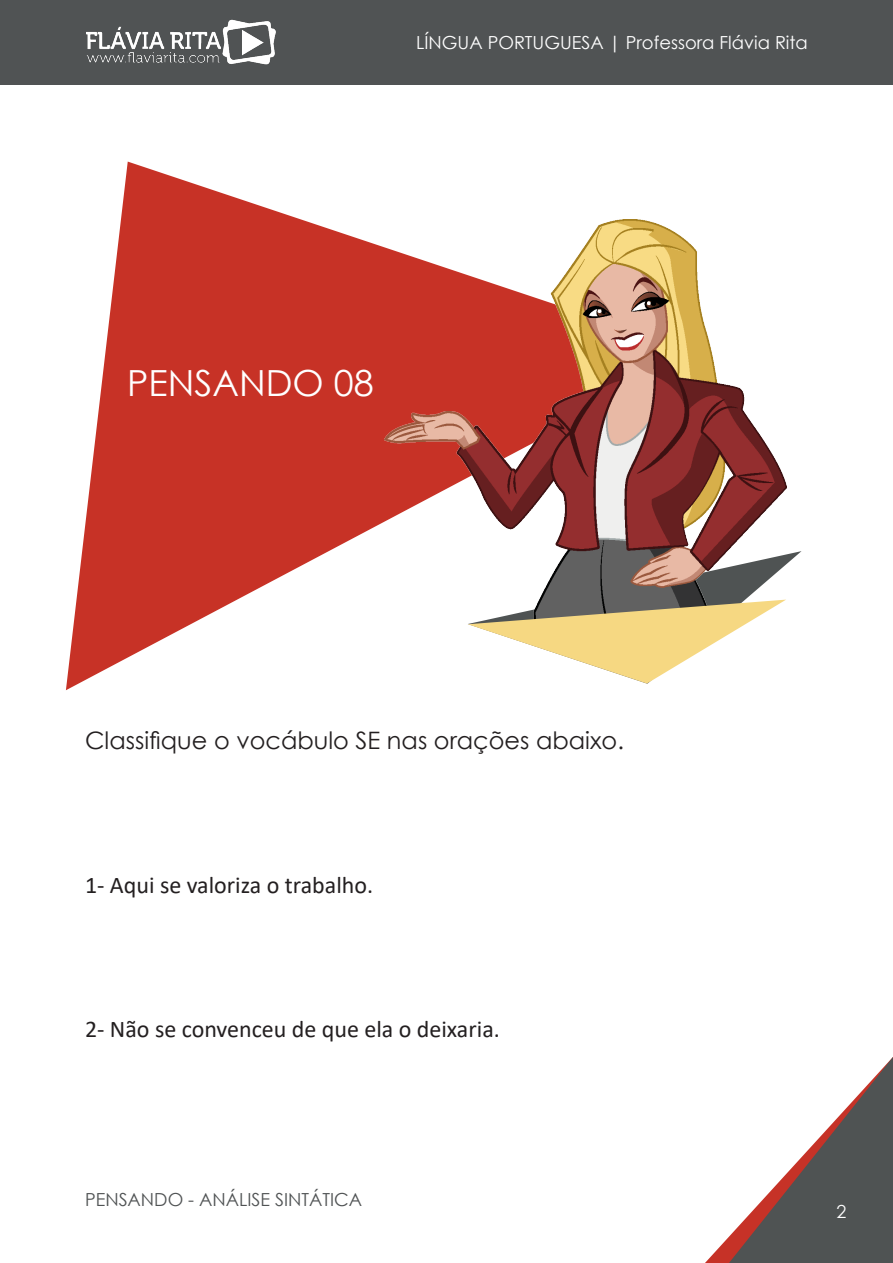
<style>
.page{position:relative;width:893px;height:1263px;background:#fff}
.page>*{position:absolute;margin:0;border:0;box-sizing:border-box;transform-origin:0 0}
.t1{font:36px "Century Gothic";color:#fff}
.t2{font:24px "Calibri";color:#231f20}
.t3{font:24px "Century Gothic";color:#231f20}
.t4{font:18px "Century Gothic";color:#fff}
.t5{font:18px "Century Gothic";color:#505354}
</style>
<div class="page">
<div style="left:0;top:0;width:893px;height:85px;background:#505354"></div>
<img style="left:87px;top:20px;width:188px;height:44px">
<svg style="left:705px;top:1057px;width:188px;height:206px"></svg>
<svg style="left:66px;top:162px;width:582px;height:528px;fill:#c73226"></svg>
<img style="left:384px;top:219px;width:402px;height:404px">
<svg style="left:468px;top:551px;width:333px;height:132px"></svg>
<p class="t4" style="left:416px;top:30px;width:393px">LÍNGUA PORTUGUESA | Professora Flávia Rita</p>
<p class="t1" style="left:127px;top:357px;width:248px">PENSANDO 08</p>
<p class="t3" style="left:85px;top:724px;width:540px">Classifique o vocábulo SE nas orações abaixo.</p>
<p class="t2" style="left:85px;top:869px;width:290px">1- Aqui se valoriza o trabalho.</p>
<p class="t2" style="left:85px;top:1013px;width:416px">2- Não se convenceu de que ela o deixaria.</p>
<p class="t5" style="left:85px;top:1187px;width:279px">PENSANDO - ANÁLISE SINTÁTICA</p>
<p class="t4" style="left:836px;top:1199px;width:11px">2</p>
</div>
